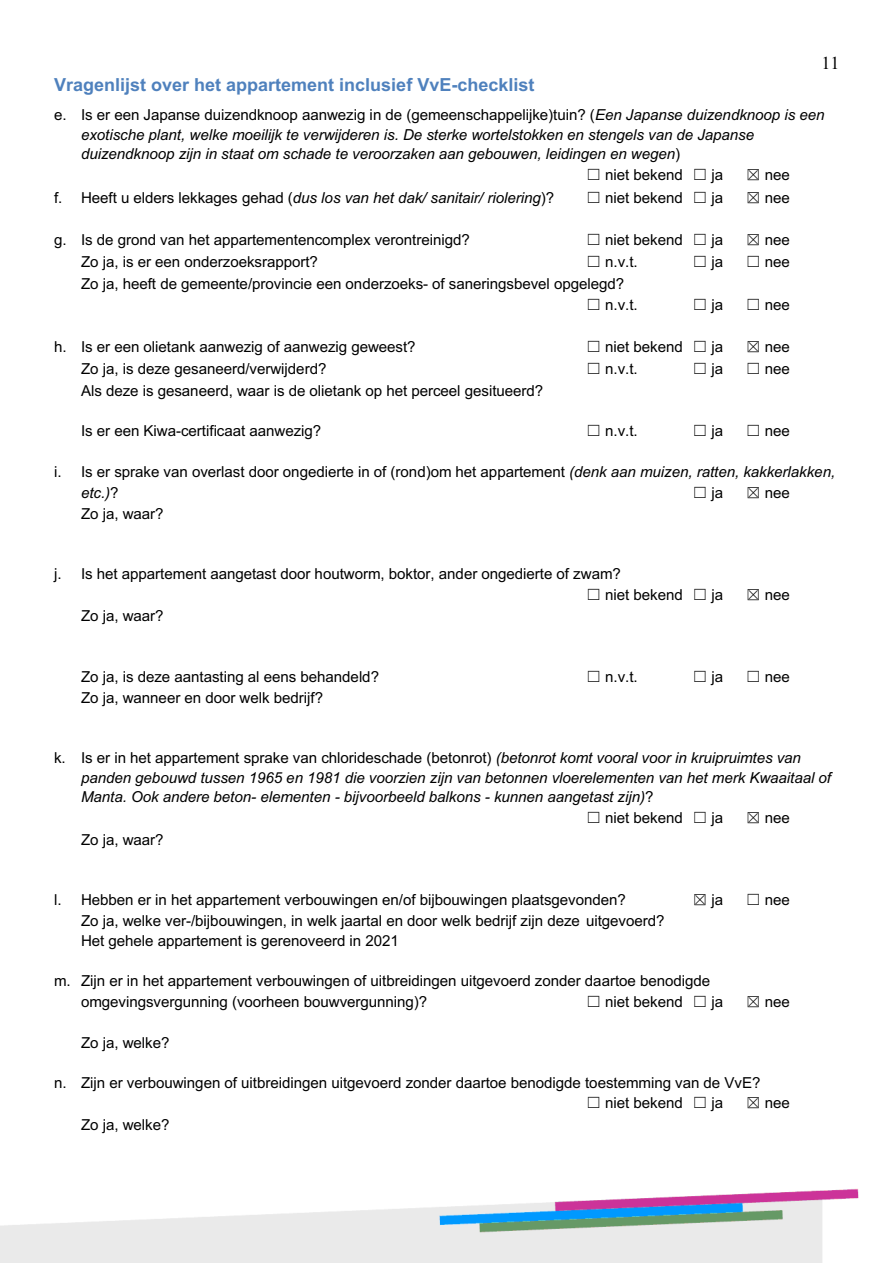
<style>
.page{position:relative;width:893px;height:1263px;background:#fff}
.page>*{position:absolute;margin:0;border:0;box-sizing:border-box;transform-origin:0 0}
.t1{font:700 18px "Arial";color:#4f81bd}
.t2{font:18px "Times New Roman";color:#000}
.t3{font:15.15px/20.9px "Arial";letter-spacing:-.005em;color:#000}
.t4{font:italic 15.15px "Arial";letter-spacing:-.005em;color:#000}
.s1{font-style:italic}
.s2{font-style:normal}
.s3{font-family:"MS Gothic"}
</style>
<div class="page">
<img style="left:0;top:1188px;width:859px;height:75px">
<p class="t2" style="left:821px;top:53px;width:19px">11</p>
<p class="t1" style="left:54px;top:74px;width:482px">Vragenlijst over het appartement inclusief VvE-checklist</p>
<p class="t3" style="left:54px;top:104px;width:772px">e. Is er een Japanse duizendknoop aanwezig in de (gemeenschappelijke)tuin? (<span class="s1">Een Japanse duizendknoop is een</span></p>
<p class="t4" style="left:81px;top:126px;width:674px">exotische plant, welke moeilijk te verwijderen is. De sterke wortelstokken en stengels van de Japanse</p>
<p class="t4" style="left:81px;top:146px;width:600px">duizendknoop zijn in staat om schade te veroorzaken aan gebouwen, leidingen en wegen<span class="s2">)</span></p>
<p class="t3" style="left:586px;top:165px;width:139px"><span class="s3">☐</span> niet bekend <span class="s3">☐</span> ja</p>
<p class="t3" style="left:745px;top:165px;width:46px"><span class="s3">☒</span> nee</p>
<p class="t4" style="left:54px;top:189px;width:501px"><span class="s2">f. Heeft u elders lekkages gehad (</span>dus los van het dak/ sanitair/ riolering<span class="s2">)?</span></p>
<p class="t3" style="left:586px;top:187px;width:139px"><span class="s3">☐</span> niet bekend <span class="s3">☐</span> ja</p>
<p class="t3" style="left:745px;top:187px;width:46px"><span class="s3">☒</span> nee</p>
<p class="t3" style="left:54px;top:229px;width:417px">g. Is de grond van het appartementencomplex verontreinigd?</p>
<p class="t3" style="left:586px;top:229px;width:139px"><span class="s3">☐</span> niet bekend <span class="s3">☐</span> ja</p>
<p class="t3" style="left:745px;top:229px;width:46px"><span class="s3">☒</span> nee</p>
<p class="t3" style="left:81px;top:252px;width:238px">Zo ja, is er een onderzoeksrapport?</p>
<p class="t3" style="left:586px;top:252px;width:53px"><span class="s3">☐</span> n.v.t.</p>
<p class="t3" style="left:692px;top:252px;width:32px"><span class="s3">☐</span> ja</p>
<p class="t3" style="left:745px;top:252px;width:46px"><span class="s3">☐</span> nee</p>
<p class="t3" style="left:586px;top:273px;width:53px;text-indent:-505px">Zo ja, heeft de gemeente/provincie een onderzoeks- of saneringsbevel opgelegd? <span class="s3">☐</span> n.v.t.</p>
<p class="t3" style="left:692px;top:294px;width:32px"><span class="s3">☐</span> ja</p>
<p class="t3" style="left:745px;top:294px;width:46px"><span class="s3">☐</span> nee</p>
<p class="t3" style="left:54px;top:336px;width:363px">h. Is er een olietank aanwezig of aanwezig geweest?</p>
<p class="t3" style="left:586px;top:336px;width:139px"><span class="s3">☐</span> niet bekend <span class="s3">☐</span> ja</p>
<p class="t3" style="left:745px;top:336px;width:46px"><span class="s3">☒</span> nee</p>
<p class="t3" style="left:81px;top:358px;width:247px">Zo ja, is deze gesaneerd/verwijderd?</p>
<p class="t3" style="left:586px;top:358px;width:53px"><span class="s3">☐</span> n.v.t.</p>
<p class="t3" style="left:692px;top:358px;width:32px"><span class="s3">☐</span> ja</p>
<p class="t3" style="left:745px;top:358px;width:46px"><span class="s3">☐</span> nee</p>
<p class="t3" style="left:81px;top:380px;width:464px">Als deze is gesaneerd, waar is de olietank op het perceel gesitueerd?</p>
<p class="t3" style="left:81px;top:421px;width:242px">Is er een Kiwa-certificaat aanwezig?</p>
<p class="t3" style="left:586px;top:421px;width:53px"><span class="s3">☐</span> n.v.t.</p>
<p class="t3" style="left:692px;top:421px;width:32px"><span class="s3">☐</span> ja</p>
<p class="t3" style="left:745px;top:421px;width:46px"><span class="s3">☐</span> nee</p>
<p class="t3" style="left:81px;top:462px;width:755px;text-indent:-27px">i. Is er sprake van overlast door ongedierte in of (rond)om het appartement <span class="s1">(denk aan muizen, ratten, kakkerlakken, etc.)</span>?</p>
<p class="t3" style="left:692px;top:483px;width:32px"><span class="s3">☐</span> ja</p>
<p class="t3" style="left:745px;top:483px;width:46px"><span class="s3">☒</span> nee</p>
<p class="t3" style="left:81px;top:504px;width:84px">Zo ja, waar?</p>
<p class="t3" style="left:586px;top:564px;width:139px;text-indent:-532px">j. Is het appartement aangetast door houtworm, boktor, ander ongedierte of zwam?<br><span class="s3">☐</span> niet bekend <span class="s3">☐</span> ja</p>
<p class="t3" style="left:81px;top:606px;width:84px">Zo ja, waar?</p>
<p class="t3" style="left:745px;top:584px;width:46px"><span class="s3">☒</span> nee</p>
<p class="t3" style="left:81px;top:666px;width:299px">Zo ja, is deze aantasting al eens behandeld?</p>
<p class="t3" style="left:586px;top:666px;width:53px"><span class="s3">☐</span> n.v.t.</p>
<p class="t3" style="left:692px;top:666px;width:32px"><span class="s3">☐</span> ja</p>
<p class="t3" style="left:745px;top:666px;width:46px"><span class="s3">☐</span> nee</p>
<p class="t3" style="left:81px;top:687px;width:243px">Zo ja, wanneer en door welk bedrijf?</p>
<p class="t3" style="left:54px;top:747px;width:748px">k. Is er in het appartement sprake van chlorideschade (betonrot) <span class="s1">(betonrot komt vooral voor in kruipruimtes van</span></p>
<p class="t4" style="left:81px;top:769px;width:751px">panden gebouwd tussen 1965 en 1981 die voorzien zijn van betonnen vloerelementen van het merk Kwaaitaal of</p>
<p class="t4" style="left:81px;top:789px;width:574px">Manta. Ook andere beton- elementen - bijvoorbeeld balkons - kunnen aangetast zijn)<span class="s2">?</span></p>
<p class="t3" style="left:586px;top:808px;width:139px"><span class="s3">☐</span> niet bekend <span class="s3">☐</span> ja</p>
<p class="t3" style="left:745px;top:808px;width:46px"><span class="s3">☒</span> nee</p>
<p class="t3" style="left:81px;top:829px;width:84px">Zo ja, waar?</p>
<p class="t3" style="left:54px;top:889px;width:573px">l. Hebben er in het appartement verbouwingen en/of bijbouwingen plaatsgevonden?</p>
<p class="t3" style="left:692px;top:889px;width:32px"><span class="s3">☒</span> ja</p>
<p class="t3" style="left:745px;top:889px;width:46px"><span class="s3">☐</span> nee</p>
<p class="t3" style="left:81px;top:911px;width:585px;line-height:19.8px">Zo ja, welke ver-/bijbouwingen, in welk jaartal en door welk bedrijf zijn deze uitgevoerd?<br>Het gehele appartement is gerenoveerd in 2021</p>
<p class="t3" style="left:81px;top:970px;width:630px;text-indent:-27px">m. Zijn er in het appartement verbouwingen of uitbreidingen uitgevoerd zonder daartoe benodigde omgevingsvergunning (voorheen bouwvergunning)?</p>
<p class="t3" style="left:586px;top:991px;width:139px"><span class="s3">☐</span> niet bekend <span class="s3">☐</span> ja</p>
<p class="t3" style="left:745px;top:991px;width:46px"><span class="s3">☒</span> nee</p>
<p class="t3" style="left:81px;top:1032px;width:90px">Zo ja, welke?</p>
<p class="t3" style="left:586px;top:1072px;width:176px;text-indent:-532px">n. Zijn er verbouwingen of uitbreidingen uitgevoerd zonder daartoe benodigde toestemming van de VvE? <span class="s3">☐</span> niet bekend <span class="s3">☐</span> ja</p>
<p class="t3" style="left:745px;top:1093px;width:46px"><span class="s3">☒</span> nee</p>
<p class="t3" style="left:81px;top:1114px;width:90px">Zo ja, welke?</p>
</div>
